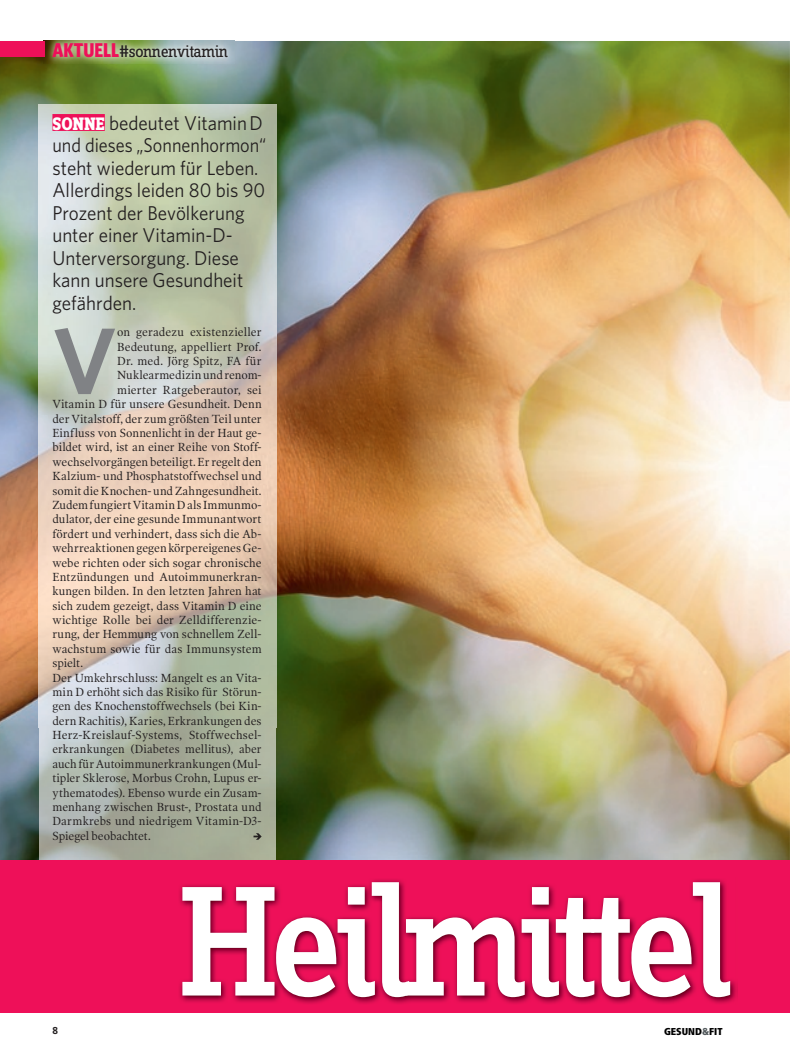
<style>
.page{position:relative;width:798px;height:1060px;background:#fff}
.page>*{position:absolute;margin:0;border:0;box-sizing:border-box;transform-origin:0 0}
.t1{font:500 162.5px "Zine Slab Dis";letter-spacing:-.05em;color:#fff;scale:.96 1}
.t2{font:600 94.38px "Whitney";color:#808285}
.t3{font:20px/22.5px "Whitney";color:#231f20;scale:.95 1}
.t4{font:17.5px "Zine Slab Dis";letter-spacing:-.03em;color:#231f20}
.t5{font:11.88px "Poynter OS Text One L";letter-spacing:.005em;color:#231f20;scale:.95 1}
.t6{font:11.88px "Poynter OS Text One L";letter-spacing:.005em;color:#231f20;scale:.93 1}
.t7{font:900 condensed 10px "Frutiger";color:#000001}
.t8{font:700 10px "Frutiger";color:#231f20}
.s1{font-family:"Whitney Condensed";font-weight:700;font-size:20px;color:#ee1059}
.s2{font-family:"Zine Slab Dis";font-weight:800;font-size:18.75px;color:#fff}
.s3{color:#535a5d}
</style>
<div class="page">
<img style="left:0;top:41px;width:789px;height:818px">
<img style="left:39px;top:105px;width:237px;height:754px">
<div style="left:0;top:859px;width:789px;height:153px;background:#ee1059"></div>
<img style="left:179px;top:879px;width:558px;height:125px">
<img style="left:43px;top:40px;width:191px;height:24px">
<div style="left:0;top:41px;width:45px;height:16px;background:#ee1059"></div>
<div style="left:52px;top:114px;width:53px;height:17px;background:#ee1059"></div>
<svg style="left:253px;top:833px;width:8px;height:6px"></svg>
<h3 class="t4" style="left:52px;top:43px;width:177px"><span class="s1">AKTUELL</span>#sonnenvitamin</h3>
<h3 class="t3" style="left:52px;top:111px;width:227px"><span class="s2">SONNE</span> bedeutet Vitamin D und dieses „Sonnenhormon“ steht wiederum für Leben.<br>Allerdings leiden 80 bis 90<br>Prozent der Bevölkerung unter einer Vitamin-D-<br>Unterversorgung. Diese kann unsere Gesundheit gefährden.</h3>
<h2 class="t2" style="left:52px;top:304px;width:66px">V</h2>
<p class="t5" style="left:117px;top:325px;width:153px">on geradezu existenzieller</p>
<p class="t5" style="left:117px;top:339px;width:153px">Bedeutung, appelliert Prof.</p>
<p class="t5" style="left:117px;top:353px;width:154px">Dr. med. Jörg Spitz, FA für</p>
<p class="t5" style="left:117px;top:368px;width:154px">Nuklearmedizin und renom-</p>
<p class="t5" style="left:117px;top:382px;width:153px">mierter Ratgeberautor, sei</p>
<p class="t5" style="left:52px;top:397px;width:222px">Vitamin D für unsere Gesundheit. Denn</p>
<p class="t5" style="left:52px;top:411px;width:222px">der Vitalstoff, der zum größten Teil unter</p>
<p class="t5" style="left:52px;top:425px;width:222px">Einfluss von Sonnenlicht in der Haut ge-</p>
<p class="t5" style="left:52px;top:440px;width:221px">bildet wird, ist an einer Reihe von Stoff-</p>
<p class="t5" style="left:52px;top:454px;width:221px">wechselvorgängen beteiligt. Er regelt den</p>
<p class="t5" style="left:52px;top:468px;width:222px">Kalzium- und Phosphatstoffwechsel und</p>
<p class="t5" style="left:52px;top:483px;width:222px">somit die Knochen- und Zahngesundheit.</p>
<p class="t5" style="left:52px;top:497px;width:222px">Zudem fungiert Vitamin D als Immunmo-</p>
<p class="t5" style="left:52px;top:512px;width:222px">dulator, der eine gesunde Immunantwort</p>
<p class="t5" style="left:52px;top:526px;width:222px">fördert und verhindert, dass sich die Ab-</p>
<p class="t5" style="left:52px;top:540px;width:222px">wehrreaktionen gegen körpereigenes Ge-</p>
<p class="t5" style="left:52px;top:555px;width:221px">webe richten oder sich sogar chronische</p>
<p class="t5" style="left:52px;top:569px;width:222px">Entzündungen und Autoimmunerkran-</p>
<p class="t5" style="left:52px;top:584px;width:222px">kungen bilden. In den letzten Jahren hat</p>
<p class="t5" style="left:52px;top:598px;width:222px">sich zudem gezeigt, dass Vitamin D eine</p>
<p class="t5" style="left:52px;top:612px;width:222px">wichtige Rolle bei der Zelldifferenzie-</p>
<p class="t5" style="left:52px;top:627px;width:222px">rung, der Hemmung von schnellem Zell-</p>
<p class="t5" style="left:52px;top:641px;width:222px">wachstum sowie für das Immunsystem</p>
<p class="t5" style="left:52px;top:655px;width:34px">spielt.</p>
<p class="t5" style="left:52px;top:670px;width:221px">Der Umkehrschluss: Mangelt es an Vita-</p>
<p class="t5" style="left:52px;top:684px;width:221px">min D erhöht sich das Risiko für Störun-</p>
<p class="t5" style="left:52px;top:699px;width:222px">gen des Knochenstoffwechsels (bei Kin-</p>
<p class="t5" style="left:52px;top:713px;width:222px">dern Rachitis), Karies, Erkrankungen des</p>
<p class="t5" style="left:52px;top:727px;width:221px">Herz-Kreislauf-Systems, Stoffwechsel-</p>
<p class="t6" style="left:52px;top:742px;width:226px">erkrankungen (Diabetes mellitus), aber</p>
<p class="t5" style="left:52px;top:756px;width:222px">auch für Autoimmunerkrankungen (Mul-</p>
<p class="t5" style="left:52px;top:770px;width:222px">tipler Sklerose, Morbus Crohn, Lupus er-</p>
<p class="t5" style="left:52px;top:785px;width:222px">ythematodes). Ebenso wurde ein Zusam-</p>
<p class="t5" style="left:52px;top:799px;width:222px">menhang zwischen Brust-, Prostata und</p>
<p class="t5" style="left:52px;top:813px;width:222px">Darmkrebs und niedrigem Vitamin-D3-</p>
<p class="t5" style="left:52px;top:828px;width:105px">Spiegel beobachtet.</p>
<h1 class="t1" style="left:180px;top:860px;width:577px">Heilmittel</h1>
<p class="t8" style="left:52px;top:1024px;width:7px">8</p>
<p class="t7" style="left:664px;top:1024px;width:60px">GESUND<span class="s3">&amp;</span>FIT</p>
</div>
